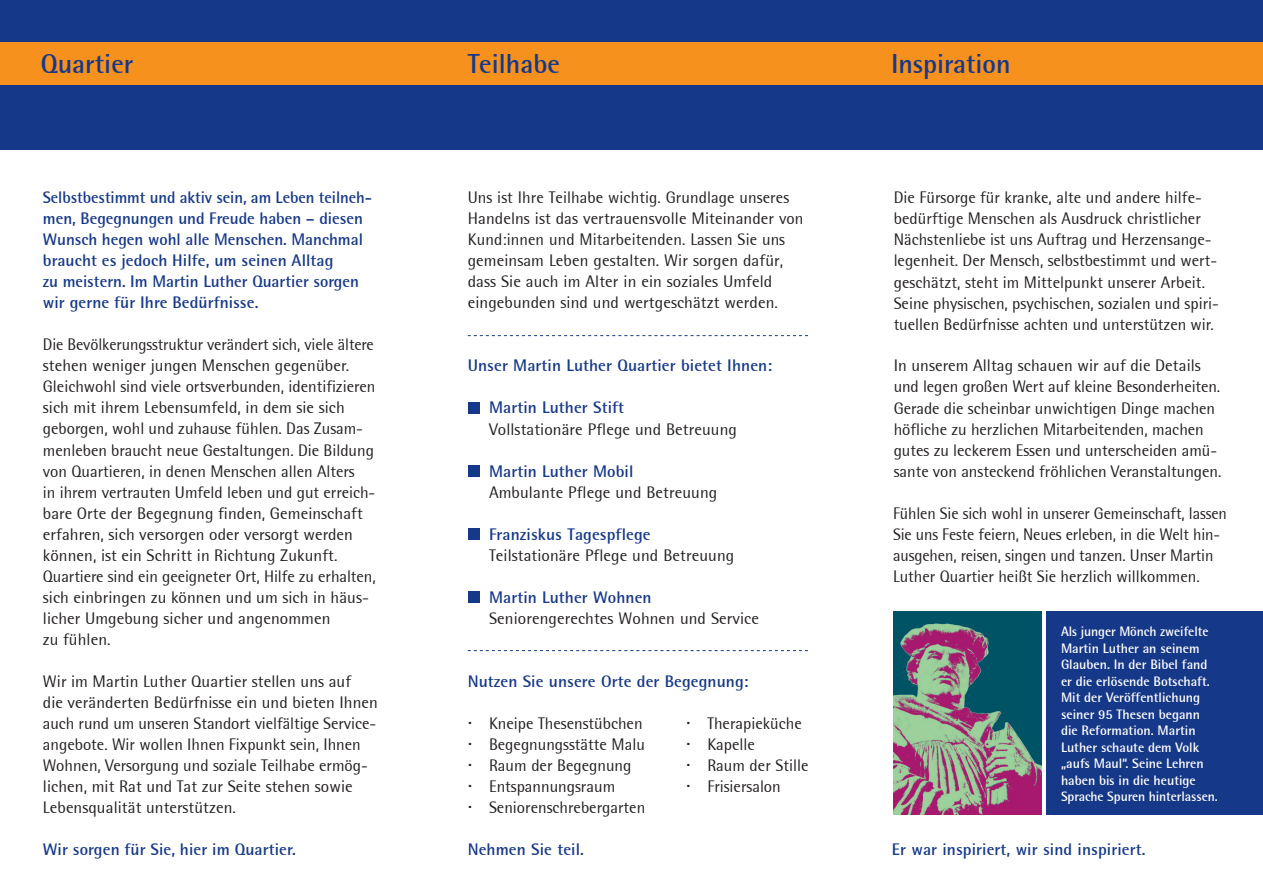
<style>
.page{position:relative;width:1263px;height:893px;background:#fff}
.page>*{position:absolute;margin:0;border:0;box-sizing:border-box;transform-origin:0 0}
.t1{font:700 27px "Rotis Semi Sans";color:#153889}
.t2{font:16.5px/21px "Rotis Semi Sans";color:#231f20}
.t3{font:700 16.5px/21px "Rotis Semi Sans";letter-spacing:.005em;color:#153889}
.t4{font:700 13.5px/16.5px "Rotis Semi Sans";color:#fff}
.s1{font-size:22.5px}
</style>
<div class="page">
<div style="left:0;top:0;width:1263px;height:149px;background:#153889"></div>
<div style="left:0;top:42px;width:1263px;height:43px;background:#f6911e"></div>
<div style="left:468px;top:402px;width:11px;height:11px;background:#153889"></div>
<div style="left:468px;top:465px;width:11px;height:11px;background:#153889"></div>
<div style="left:468px;top:528px;width:11px;height:11px;background:#153889"></div>
<div style="left:468px;top:591px;width:11px;height:11px;background:#153889"></div>
<img style="left:893px;top:615px;width:148px;height:199px">
<div style="left:1047px;top:611px;width:216px;height:203px;background:#153889"></div>
<svg style="left:468px;top:335px;width:340px;height:1px"></svg>
<svg style="left:468px;top:650px;width:340px;height:1px"></svg>
<h1 class="t1" style="left:41px;top:47px;width:94px">Quartier</h1>
<h1 class="t1" style="left:468px;top:47px;width:94px">Teilhabe</h1>
<h1 class="t1" style="left:891px;top:47px;width:121px">Inspiration</h1>
<p class="t3" style="left:43px;top:187px;width:330px">Selbstbestimmt und aktiv sein, am Leben teilneh&shy;men, Begegnungen und Freude haben – diesen Wunsch hegen wohl alle Menschen. Manchmal braucht es jedoch Hilfe, um seinen Alltag<br>zu meistern. Im Martin Luther Quartier sorgen wir gerne für Ihre Bedürfnisse.</p>
<p class="t2" style="left:43px;top:334px;width:334px">Die Bevölkerungsstruktur verändert sich, viele ältere stehen weniger jungen Menschen gegenüber.<br>Gleichwohl sind viele ortsverbunden, identifizieren sich mit ihrem Lebensumfeld, in dem sie sich geborgen, wohl und zuhause fühlen. Das Zusam&shy;menleben braucht neue Gestaltungen. Die Bildung von Quartieren, in denen Menschen allen Alters<br>in ihrem vertrauten Umfeld leben und gut erreich&shy;bare Orte der Begegnung finden, Gemeinschaft erfahren, sich versorgen oder versorgt werden können, ist ein Schritt in Richtung Zukunft.<br>Quartiere sind ein geeigneter Ort, Hilfe zu erhalten, sich einbringen zu können und um sich in häus&shy;licher Umgebung sicher und angenommen<br>zu fühlen.</p>
<p class="t2" style="left:43px;top:670px;width:336px">Wir im Martin Luther Quartier stellen uns auf<br>die veränderten Bedürfnisse ein und bieten Ihnen auch rund um unseren Standort vielfältige Service&shy;angebote. Wir wollen Ihnen Fixpunkt sein, Ihnen Wohnen, Versorgung und soziale Teilhabe ermög&shy;lichen, mit Rat und Tat zur Seite stehen sowie Lebensqualität unterstützen.</p>
<p class="t3" style="left:43px;top:838px;width:254px">Wir sorgen für Sie, hier im Quartier.</p>
<p class="t2" style="left:468px;top:187px;width:337px">Uns ist Ihre Teilhabe wichtig. Grundlage unseres Handelns ist das vertrauensvolle Miteinander von Kund:innen und Mitarbeitenden. Lassen Sie uns gemeinsam Leben gestalten. Wir sorgen dafür, dass Sie auch im Alter in ein soziales Umfeld eingebunden sind und wertgeschätzt werden.</p>
<p class="t3" style="left:468px;top:355px;width:306px">Unser Martin Luther Quartier bietet Ihnen:</p>
<p class="t3" style="left:489px;top:397px;width:137px">Martin Luther Stift</p>
<p class="t2" style="left:489px;top:418px;width:249px">Vollstationäre Pflege und Betreuung</p>
<p class="t3" style="left:489px;top:460px;width:146px">Martin Luther Mobil</p>
<p class="t2" style="left:489px;top:481px;width:230px">Ambulante Pflege und Betreuung</p>
<p class="t3" style="left:489px;top:523px;width:163px">Franziskus Tagespflege</p>
<p class="t2" style="left:489px;top:544px;width:247px">Teilstationäre Pflege und Betreuung</p>
<p class="t3" style="left:489px;top:586px;width:164px">Martin Luther Wohnen</p>
<p class="t2" style="left:489px;top:607px;width:272px">Seniorengerechtes Wohnen und Service</p>
<p class="t3" style="left:468px;top:670px;width:282px">Nutzen Sie unsere Orte der Begegnung:</p>
<p class="t2" style="left:468px;top:712px;width:179px"><span class="s1">·</span> Kneipe Thesenstübchen <span class="s1">·</span> Begegnungsstätte Malu <span class="s1">·</span> Raum der Begegnung<br><span class="s1">·</span> Entspannungsraum<br><span class="s1">·</span> Seniorenschrebergarten</p>
<p class="t3" style="left:468px;top:838px;width:118px">Nehmen Sie teil.</p>
<p class="t2" style="left:686px;top:712px;width:124px"><span class="s1">·</span> Therapieküche <span class="s1">·</span> Kapelle<br><span class="s1">·</span> Raum der Stille <span class="s1">·</span> Frisiersalon</p>
<p class="t2" style="left:894px;top:187px;width:327px">Die Fürsorge für kranke, alte und andere hilfe&shy;bedürftige Menschen als Ausdruck christlicher Nächstenliebe ist uns Auftrag und Herzensange&shy;legenheit. Der Mensch, selbstbestimmt und wert&shy;geschätzt, steht im Mittelpunkt unserer Arbeit.<br>Seine physischen, psychischen, sozialen und spiri&shy;tuellen Bedürfnisse achten und unterstützen wir.</p>
<p class="t2" style="left:894px;top:355px;width:329px">In unserem Alltag schauen wir auf die Details und legen großen Wert auf kleine Besonderheiten.<br>Gerade die scheinbar unwichtigen Dinge machen höfliche zu herzlichen Mitarbeitenden, machen gutes zu leckerem Essen und unterscheiden amü&shy;sante von ansteckend fröhlichen Veranstaltungen.</p>
<p class="t2" style="left:893px;top:502px;width:335px">Fühlen Sie sich wohl in unserer Gemeinschaft, lassen Sie uns Feste feiern, Neues erleben, in die Welt hin&shy;ausgehen, reisen, singen und tanzen. Unser Martin Luther Quartier heißt Sie herzlich willkommen.</p>
<p class="t4" style="left:1061px;top:623px;width:158px">Als junger Mönch zweifelte<br>Martin Luther an seinem<br>Glauben. In der Bibel fand er die erlösende Botschaft.<br>Mit der Veröffentlichung seiner 95 Thesen begann die Reformation. Martin<br>Luther schaute dem Volk „aufs Maul“. Seine Lehren haben bis in die heutige<br>Sprache Spuren hinterlassen.</p>
<p class="t3" style="left:892px;top:838px;width:255px">Er war inspiriert, wir sind inspiriert.</p>
</div>
